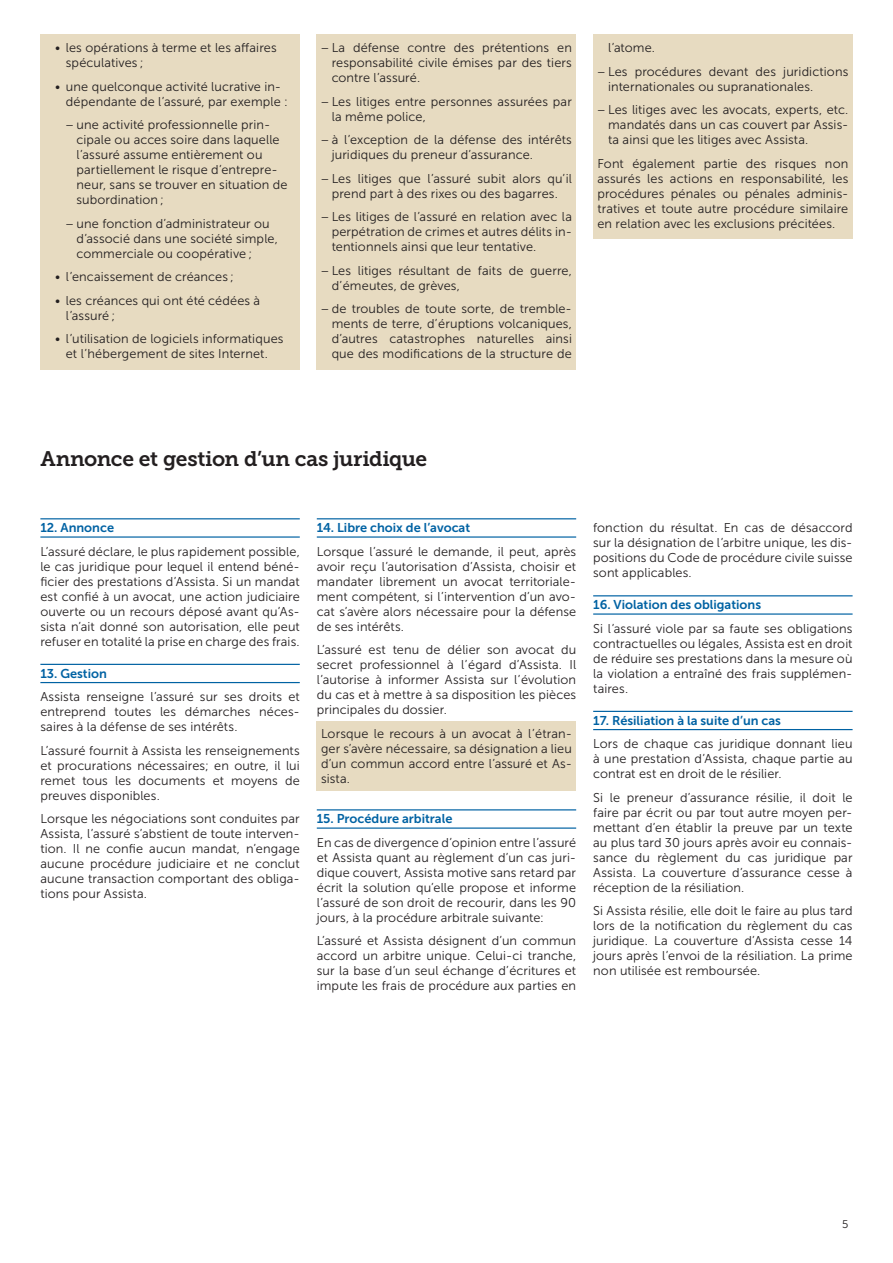
<style>
.page{position:relative;width:893px;height:1263px;background:#fff}
.page>*{position:absolute;margin:0;border:0;box-sizing:border-box;transform-origin:0 0}
.t1{font:21px "Museo Slab 700";letter-spacing:-.015em;color:#231f20}
.t2{font:12.75px/15px "Museo Sans 300";letter-spacing:.01em;color:#231f20;text-align:justify}
.t3{font:12.75px "Museo Sans 700";color:#0062a3}
.t4{font:11.25px "Museo Sans 300";color:#231f20}
</style>
<div class="page">
<div style="left:40px;top:34px;width:260px;height:45px;background:#e7dbc1"></div>
<div style="left:40px;top:73px;width:260px;height:44px;background:#e7dbc1"></div>
<div style="left:40px;top:111px;width:260px;height:105px;background:#e7dbc1"></div>
<div style="left:40px;top:210px;width:260px;height:59px;background:#e7dbc1"></div>
<div style="left:40px;top:263px;width:260px;height:30px;background:#e7dbc1"></div>
<div style="left:40px;top:287px;width:260px;height:44px;background:#e7dbc1"></div>
<div style="left:40px;top:325px;width:260px;height:45px;background:#e7dbc1"></div>
<div style="left:317px;top:34px;width:259px;height:60px;background:#e7dbc1"></div>
<div style="left:317px;top:88px;width:259px;height:44px;background:#e7dbc1"></div>
<div style="left:317px;top:126px;width:259px;height:45px;background:#e7dbc1"></div>
<div style="left:317px;top:165px;width:259px;height:44px;background:#e7dbc1"></div>
<div style="left:317px;top:203px;width:259px;height:60px;background:#e7dbc1"></div>
<div style="left:317px;top:257px;width:259px;height:44px;background:#e7dbc1"></div>
<div style="left:317px;top:295px;width:259px;height:75px;background:#e7dbc1"></div>
<div style="left:593px;top:34px;width:260px;height:30px;background:#e7dbc1"></div>
<div style="left:593px;top:58px;width:260px;height:44px;background:#e7dbc1"></div>
<div style="left:593px;top:96px;width:260px;height:60px;background:#e7dbc1"></div>
<div style="left:593px;top:150px;width:260px;height:89px;background:#e7dbc1"></div>
<hr style="left:40px;top:518px;width:260px;height:1px;background:#0062a3">
<hr style="left:40px;top:536px;width:260px;height:2px;background:#0062a3">
<hr style="left:40px;top:664px;width:260px;height:1px;background:#0062a3">
<hr style="left:40px;top:682px;width:260px;height:1px;background:#0062a3">
<hr style="left:317px;top:518px;width:259px;height:1px;background:#0062a3">
<hr style="left:317px;top:536px;width:259px;height:2px;background:#0062a3">
<div style="left:317px;top:722px;width:259px;height:69px;background:#e7dbc1"></div>
<hr style="left:317px;top:809px;width:259px;height:1px;background:#0062a3">
<hr style="left:317px;top:827px;width:259px;height:2px;background:#0062a3">
<hr style="left:593px;top:595px;width:260px;height:1px;background:#0062a3">
<hr style="left:593px;top:613px;width:260px;height:2px;background:#0062a3">
<hr style="left:593px;top:711px;width:260px;height:1px;background:#0062a3">
<hr style="left:593px;top:729px;width:260px;height:1px;background:#0062a3">
<p class="t2" style="left:66px;top:40px;width:212px;text-indent:-11px">• les opérations à terme et les affaires spéculatives ;</p>
<p class="t2" style="left:66px;top:79px;width:224px;text-indent:-11px">• une quelconque activité lucrative in&shy;dépendante de l’assuré, par exemple :</p>
<p class="t2" style="left:77px;top:117px;width:213px;text-align:left;text-indent:-11px">− une activité professionnelle prin&shy;cipale ou acces soire dans laquelle l’assuré assume entièrement ou partiellement le risque d’entrepre&shy;neur, sans se trouver en situation de subordination ;</p>
<p class="t2" style="left:77px;top:216px;width:203px;text-align:left;text-indent:-11px">− une fonction d’administrateur ou d’associé dans une société simple, commerciale ou coopérative ;</p>
<p class="t2" style="left:55px;top:269px;width:180px">• l’encaissement de créances ;</p>
<p class="t2" style="left:66px;top:293px;width:196px;text-indent:-11px">• les créances qui ont été cédées à l’assuré ;</p>
<p class="t2" style="left:55px;top:331px;width:230px;text-align:center">• l’utilisation de logiciels informatiques et l’hébergement de sites Internet.</p>
<p class="t2" style="left:332px;top:40px;width:242px;text-indent:-11px">− La défense contre des prétentions en responsabilité civile émises par des tiers contre l’assuré.</p>
<p class="t2" style="left:332px;top:94px;width:242px;text-indent:-11px">− Les litiges entre personnes assurées par la même police,</p>
<p class="t2" style="left:332px;top:132px;width:242px;text-indent:-11px">− à l’exception de la défense des intérêts juridiques du preneur d’assurance.</p>
<p class="t2" style="left:321px;top:171px;width:252px;text-align:center">− Les litiges que l’assuré subit alors qu’il prend part à des rixes ou des bagarres.</p>
<p class="t2" style="left:332px;top:209px;width:242px;text-indent:-11px">− Les litiges de l’assuré en relation avec la perpétration de crimes et autres délits in&shy;tentionnels ainsi que leur tentative.</p>
<p class="t2" style="left:332px;top:263px;width:242px;text-indent:-11px">− Les litiges résultant de faits de guerre, d’émeutes, de grèves,</p>
<p class="t2" style="left:332px;top:301px;width:242px;text-indent:-11px">− de troubles de toute sorte, de tremble&shy;ments de terre, d’éruptions volcaniques, d’autres catastrophes naturelles ainsi que des modifications de la structure de</p>
<p class="t2" style="left:597px;top:36px;width:252px;line-height:23.5px;text-indent:11px">l’atome.<br>− Les procédures devant des juridictions</p>
<p class="t2" style="left:597px;top:75px;width:252px;line-height:23.5px;text-indent:11px">internationales ou supranationales.<br>− Les litiges avec les avocats, experts, etc.</p>
<p class="t2" style="left:608px;top:117px;width:242px">mandatés dans un cas couvert par Assis&shy;ta ainsi que les litiges avec Assista.</p>
<p class="t2" style="left:597px;top:156px;width:252px">Font également partie des risques non assurés les actions en responsabilité, les procédures pénales ou pénales adminis&shy;tratives et toute autre procédure similaire en relation avec les exclusions précitées.</p>
<h1 class="t1" style="left:40px;top:447px;width:388px">Annonce et gestion d’un cas juridique</h1>
<p class="t3" style="left:40px;top:521px;width:75px">12. Annonce</p>
<p class="t2" style="left:40px;top:544px;width:261px">L’assuré déclare, le plus rapidement possible, le cas juridique pour lequel il entend béné&shy;ficier des prestations d’Assista. Si un mandat est confié à un avocat, une action judiciaire ouverte ou un recours déposé avant qu’As&shy;sista n’ait donné son autorisation, elle peut refuser en totalité la prise en charge des frais.</p>
<p class="t3" style="left:40px;top:666px;width:68px">13. Gestion</p>
<p class="t2" style="left:40px;top:689px;width:261px">Assista renseigne l’assuré sur ses droits et entreprend toutes les démarches néces&shy;saires à la défense de ses intérêts.</p>
<p class="t2" style="left:40px;top:743px;width:261px">L’assuré fournit à Assista les renseignements et procurations nécessaires; en outre, il lui remet tous les documents et moyens de preuves disponibles.</p>
<p class="t2" style="left:40px;top:811px;width:261px">Lorsque les négociations sont conduites par Assista, l’assuré s’abstient de toute interven&shy;tion. Il ne confie aucun mandat, n’engage aucune procédure judiciaire et ne conclut aucune transaction comportant des obliga&shy;tions pour Assista.</p>
<p class="t3" style="left:317px;top:521px;width:155px">14. Libre choix de l’avocat</p>
<p class="t2" style="left:317px;top:544px;width:261px">Lorsque l’assuré le demande, il peut, après avoir reçu l’autorisation d’Assista, choisir et mandater librement un avocat territoriale&shy;ment compétent, si l’intervention d’un avo&shy;cat s’avère alors nécessaire pour la défense de ses intérêts.</p>
<p class="t2" style="left:317px;top:642px;width:261px">L’assuré est tenu de délier son avocat du secret professionnel à l’égard d’Assista. Il l’autorise à informer Assista sur l’évolution du cas et à mettre à sa disposition les pièces principales du dossier.</p>
<p class="t2" style="left:321px;top:726px;width:252px">Lorsque le recours à un avocat à l’étran&shy;ger s’avère nécessaire, sa désignation a lieu d’un commun accord entre l’assuré et As&shy;sista.</p>
<p class="t3" style="left:317px;top:812px;width:137px">15. Procédure arbitrale</p>
<p class="t2" style="left:317px;top:835px;width:261px">En cas de divergence d’opinion entre l’assuré et Assista quant au règlement d’un cas juri&shy;dique couvert, Assista motive sans retard par écrit la solution qu’elle propose et informe l’assuré de son droit de recourir, dans les 90 jours, à la procédure arbitrale suivante:</p>
<p class="t2" style="left:317px;top:933px;width:261px">L’assuré et Assista désignent d’un commun accord un arbitre unique. Celui-ci tranche, sur la base d’un seul échange d’écritures et impute les frais de procédure aux parties en</p>
<p class="t2" style="left:593px;top:520px;width:261px">fonction du résultat. En cas de désaccord sur la désignation de l’arbitre unique, les dis&shy;positions du Code de procédure civile suisse sont applicables.</p>
<p class="t3" style="left:593px;top:598px;width:169px">16. Violation des obligations</p>
<p class="t2" style="left:593px;top:621px;width:261px">Si l’assuré viole par sa faute ses obligations contractuelles ou légales, Assista est en droit de réduire ses prestations dans la mesure où la violation a entraîné des frais supplémen&shy;taires.</p>
<p class="t3" style="left:593px;top:713px;width:189px">17. Résiliation à la suite d’un cas</p>
<p class="t2" style="left:593px;top:736px;width:261px">Lors de chaque cas juridique donnant lieu à une prestation d’Assista, chaque partie au contrat est en droit de le résilier.</p>
<p class="t2" style="left:593px;top:790px;width:261px">Si le preneur d’assurance résilie, il doit le faire par écrit ou par tout autre moyen per&shy;mettant d’en établir la preuve par un texte au plus tard 30 jours après avoir eu connais&shy;sance du règlement du cas juridique par Assista. La couverture d’assurance cesse à réception de la résiliation.</p>
<p class="t2" style="left:593px;top:903px;width:261px">Si Assista résilie, elle doit le faire au plus tard lors de la notification du règlement du cas juridique. La couverture d’Assista cesse 14 jours après l’envoi de la résiliation. La prime non utilisée est remboursée.</p>
<p class="t4" style="left:842px;top:1218px;width:8px">5</p>
</div>
